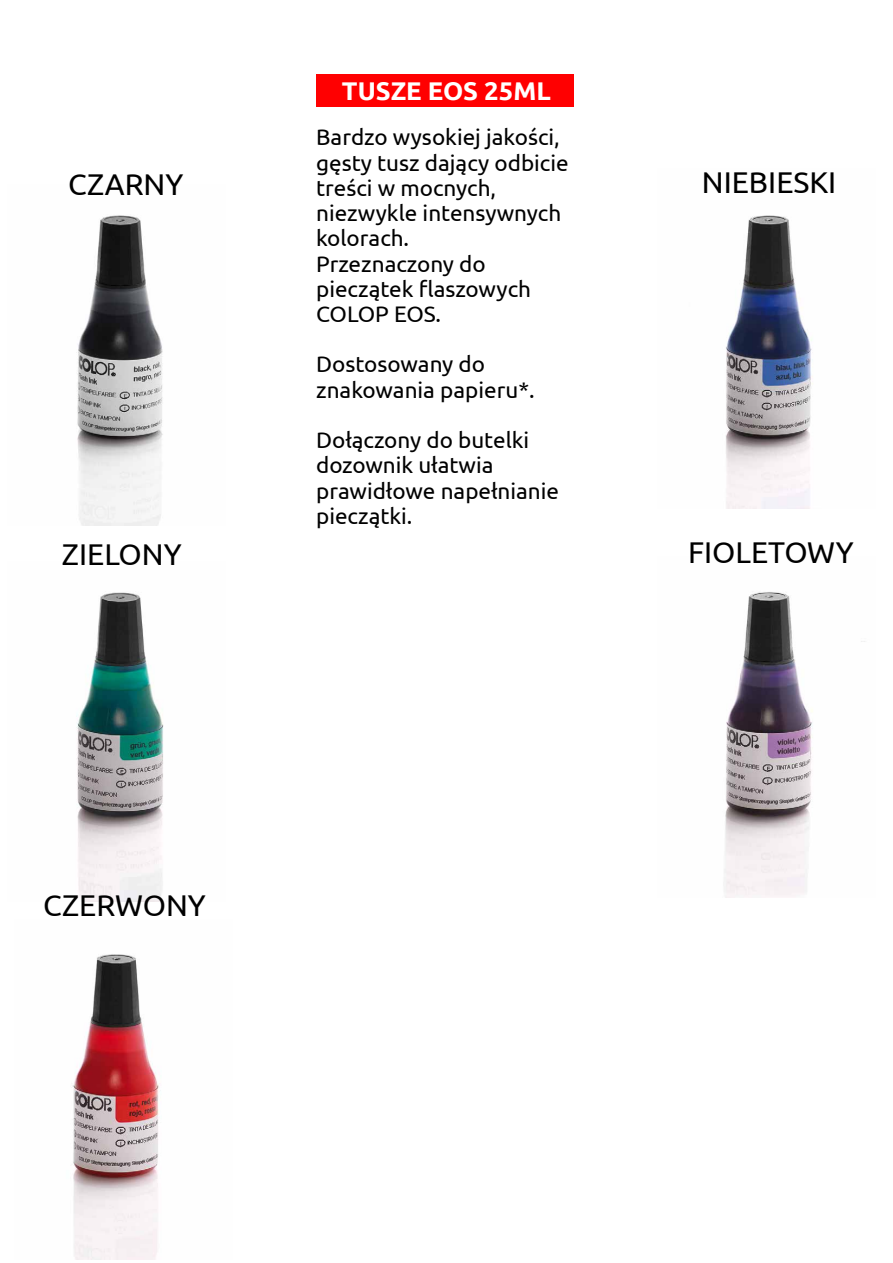
<style>
.page{position:relative;width:893px;height:1263px;background:#fff}
.page>*{position:absolute;margin:0;border:0;box-sizing:border-box;transform-origin:0 0}
.t1{font:30px "Ubuntu";color:#000}
.t2{font:700 25.65px "Ubuntu";color:#fff}
.t3{font:22.5px/25.2px "Ubuntu";color:#000}
</style>
<div class="page">
<img style="left:77px;top:215px;width:86px;height:310px">
<img style="left:726px;top:215px;width:87px;height:293px">
<img style="left:76px;top:592px;width:88px;height:310px">
<img style="left:72px;top:954px;width:89px;height:306px">
<img style="left:724px;top:592px;width:141px;height:305px">
<div style="left:316px;top:75px;width:258px;height:32px;background:#ff0001"></div>
<p class="t2" style="left:342px;top:75px;width:210px">TUSZE EOS 25ML</p>
<p class="t3" style="left:316px;top:124px;width:254px">Bardzo wysokiej jakości, gęsty tusz dający odbicie treści w mocnych, niezwykle intensywnych kolorach.<br>Przeznaczony do pieczątek flaszowych<br>COLOP EOS.</p>
<p class="t3" style="left:316px;top:351px;width:220px">Dostosowany do znakowania papieru*.</p>
<p class="t3" style="left:316px;top:427px;width:245px">Dołączony do butelki dozownik ułatwia prawidłowe napełnianie pieczątki.</p>
<h1 class="t1" style="left:68px;top:166px;width:117px">CZARNY</h1>
<h1 class="t1" style="left:702px;top:165px;width:136px">NIEBIESKI</h1>
<h1 class="t1" style="left:62px;top:536px;width:121px">ZIELONY</h1>
<h1 class="t1" style="left:688px;top:534px;width:167px">FIOLETOWY</h1>
<h1 class="t1" style="left:43px;top:887px;width:164px">CZERWONY</h1>
</div>
